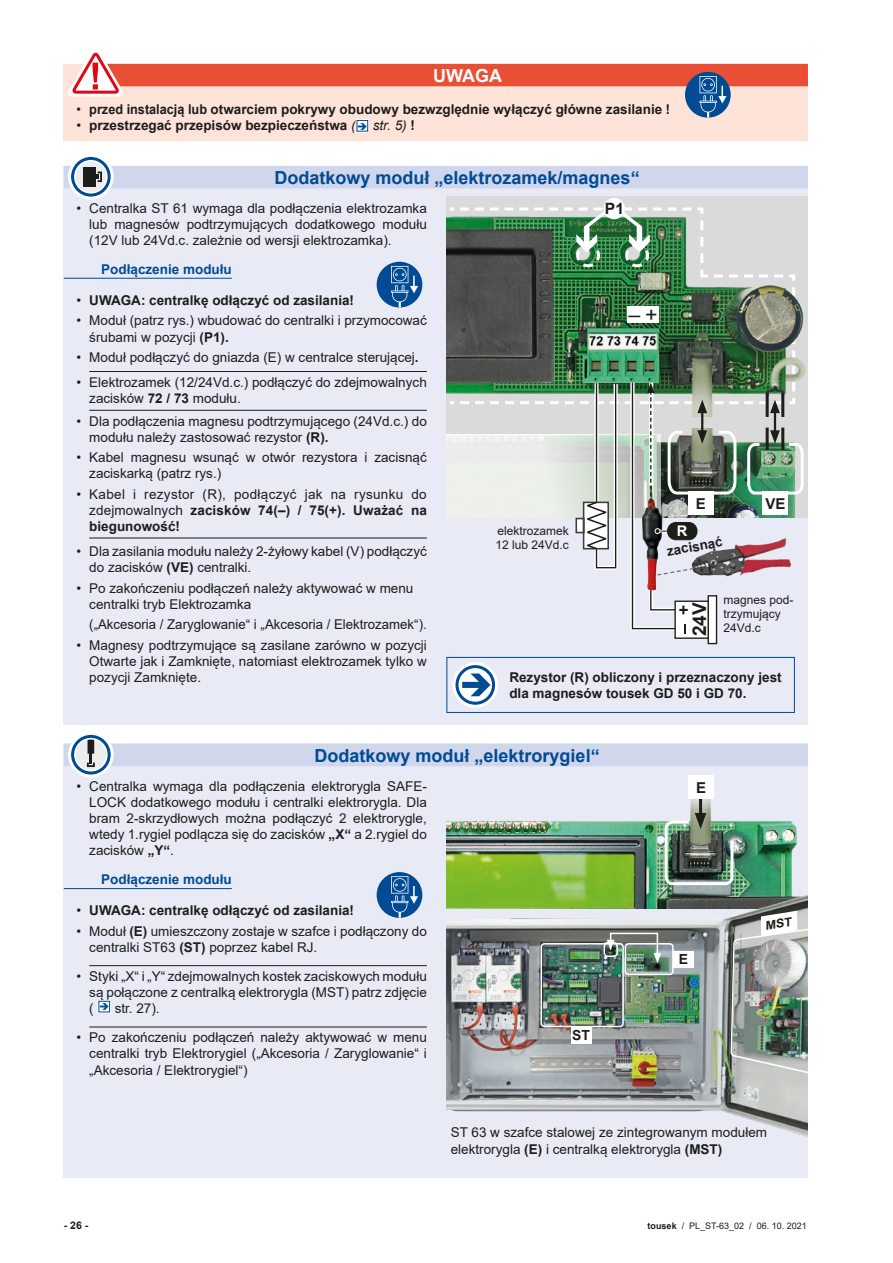
<style>
.page{position:relative;width:893px;height:1263px;background:#fff}
.page>*{position:absolute;margin:0;border:0;box-sizing:border-box;transform-origin:0 0}
.t1{font:21.3px "Arial";color:#1d1d1b}
.t2{font:700 19.05px "Arial";color:#1d1d1b}
.t3{font:700 18px "Arial";color:#004b94}
.t4{font:700 18px "Arial";color:#fff}
.t5{font:700 15.6px "Arial";color:#1d1d1b}
.t6{font:700 15px "Arial";color:#1d1d1b}
.t7{font:700 14.7px "Arial";color:#fff}
.t8{font:700 13.95px "Arial";color:#1d1d1b}
.t9{font:13.5px/16.2px "Arial";color:#1d1d1b}
.t10{font:700 13.5px/16.2px "Arial";color:#1d1d1b}
.t11{font:700 13.5px "Arial";color:#1d1d1b;scale:.94 1}
.t12{font:700 13.5px "Arial";color:#004b94}
.t13{font:12px/14.4px "Arial";color:#1d1d1b}
.t14{font:700 10.5px "Arial";color:#1d1d1b}
.t15{font:9px "Arial";color:#1d1d1b}
.s1{font-weight:400}
.s2{font-weight:400;font-style:italic}
.s3{color:#004b94}
.s4{font-weight:700}
</style>
<div class="page">
<div style="left:64px;top:166px;width:744px;height:559px;background:#e8eaf6"></div>
<div style="left:64px;top:166px;width:744px;height:22px;background:#d0d6ec"></div>
<svg style="left:70px;top:155px;width:42px;height:43px"></svg>
<div style="left:76px;top:162px;width:30px;height:30px;background:#ededed;border-radius:50%"></div>
<div style="left:83px;top:167px;width:12px;height:20px;background:#1d1d1b"></div>
<svg style="left:96px;top:172px;width:6px;height:10px"></svg>
<div style="left:68px;top:154px;width:46px;height:46px;border:3px solid #fff;border-radius:50%"></div>
<div style="left:71px;top:157px;width:40px;height:40px;border:3px solid #004b94;border-radius:50%"></div>
<hr style="left:64px;top:278px;width:168px;height:1px;background:#004b94">
<hr style="left:89px;top:371px;width:338px;height:1px;background:#1d1d1b">
<hr style="left:89px;top:410px;width:338px;height:1px;background:#1d1d1b">
<hr style="left:89px;top:538px;width:338px;height:1px;background:#1d1d1b">
<div style="left:378px;top:263px;width:43px;height:43px;background:#004b94;border-radius:50%"></div>
<div style="left:377px;top:262px;width:45px;height:45px;border:3px solid #004b94;border-radius:50%"></div>
<svg style="left:391px;top:266px;width:27px;height:41px"></svg>
<svg style="left:452px;top:662px;width:46px;height:46px"></svg>
<div style="left:446px;top:657px;width:349px;height:56px;border:1px solid #004b94"></div>
<img style="left:446px;top:197px;width:362px;height:321px">
<div style="left:603px;top:198px;width:22px;height:21px;background:#fff;border-radius:50%"></div>
<img style="left:460px;top:204px;width:234px;height:65px">
<div style="left:446px;top:435px;width:215px;height:83px;background:#edf0eb"></div>
<div style="left:675px;top:601px;width:33px;height:37px;background:#fff"></div>
<div style="left:674px;top:600px;width:35px;height:39px;border:1px solid #1d1d1b"></div>
<img style="left:457px;top:287px;width:348px;height:347px">
<div style="left:708px;top:596px;width:8px;height:47px;background:#fff"></div>
<div style="left:708px;top:595px;width:9px;height:49px;border:1px solid #1d1d1b"></div>
<div style="left:64px;top:64px;width:744px;height:76px;background:#fde3d8"></div>
<div style="left:85px;top:64px;width:723px;height:22px;background:#e94f35"></div>
<svg style="left:68px;top:52px;width:58px;height:45px"></svg>
<div style="left:686px;top:73px;width:43px;height:43px;background:#004b94;border-radius:50%"></div>
<div style="left:685px;top:72px;width:46px;height:46px;border:3px solid #004b94;border-radius:50%"></div>
<svg style="left:699px;top:76px;width:27px;height:42px"></svg>
<div style="left:356px;top:119px;width:13px;height:13px;background:#fff;border:1px solid #fff"></div>
<div style="left:356px;top:120px;width:12px;height:12px;border:1px solid #004b94"></div>
<div style="left:64px;top:744px;width:744px;height:434px;background:#e8eaf6"></div>
<div style="left:64px;top:744px;width:744px;height:22px;background:#d0d6ec"></div>
<svg style="left:70px;top:733px;width:42px;height:43px"></svg>
<div style="left:76px;top:739px;width:30px;height:31px;background:#ededed;border-radius:50%"></div>
<hr style="left:90px;top:744px;width:2px;height:20px;background:#1d1d1b">
<svg style="left:87px;top:763px;width:8px;height:4px"></svg>
<svg style="left:88px;top:739px;width:6px;height:15px"></svg>
<div style="left:68px;top:732px;width:46px;height:45px;border:3px solid #fff;border-radius:50%"></div>
<div style="left:71px;top:735px;width:40px;height:39px;border:3px solid #004b94;border-radius:50%"></div>
<hr style="left:64px;top:888px;width:168px;height:1px;background:#004b94">
<hr style="left:89px;top:965px;width:338px;height:1px;background:#1d1d1b">
<hr style="left:89px;top:1027px;width:338px;height:1px;background:#1d1d1b">
<div style="left:378px;top:873px;width:43px;height:43px;background:#004b94;border-radius:50%"></div>
<div style="left:377px;top:872px;width:45px;height:46px;border:3px solid #004b94;border-radius:50%"></div>
<svg style="left:391px;top:876px;width:27px;height:42px"></svg>
<div style="left:98px;top:1000px;width:13px;height:13px;background:#fff;border:1px solid #fff"></div>
<div style="left:98px;top:1001px;width:12px;height:11px;border:1px solid #004b94"></div>
<img style="left:446px;top:788px;width:265px;height:101px">
<hr style="left:699px;top:777px;width:3px;height:42px;background:#1d1d1b">
<div style="left:689px;top:775px;width:25px;height:24px;background:#fff"></div>
<img style="left:446px;top:889px;width:161px;height:223px">
<div style="left:571px;top:1027px;width:20px;height:16px;background:#fff"></div>
<div style="left:540px;top:943px;width:84px;height:84px;border:2px solid #fff;border-radius:3px"></div>
<div style="left:604px;top:942px;width:14px;height:15px;border:2px solid #fff;border-radius:3px"></div>
<img style="left:607px;top:813px;width:201px;height:325px">
<h3 class="t4" style="left:433px;top:63px;width:70px">UWAGA</h3>
<p class="t11" style="left:77px;top:100px;width:633px"><span class="s1">•</span> przed instalacją lub otwarciem pokrywy obudowy bezwzględnie wyłączyć główne zasilanie !</p>
<p class="t10" style="left:77px;top:118px;width:340px"><span class="s1">•</span> przestrzegać przepisów bezpieczeństwa <span class="s2">(</span><span class="s3">➔</span> <span class="s2">str. 5)</span> !</p>
<h3 class="t3" style="left:275px;top:165px;width:367px">Dodatkowy moduł „elektrozamek/magnes“</h3>
<p class="t9" style="left:89px;top:200px;width:339px;text-align:justify;text-indent:-13px">• Centralka ST 61 wymaga dla podłączenia elektrozamka lub magnesów podtrzymujących dodatkowego modułu (12V lub 24Vd.c. zależnie od wersji elektrozamka).</p>
<p class="t12" style="left:101px;top:260px;width:132px">Podłączenie modułu</p>
<p class="t10" style="left:77px;top:292px;width:279px"><span class="s1">•</span> UWAGA: centralkę odłączyć od zasilania!</p>
<p class="t9" style="left:89px;top:312px;width:339px;text-indent:-13px">• Moduł (patrz rys.) wbudować do centralki i przymocować śrubami w pozycji <span class="s4">(P1).</span></p>
<p class="t9" style="left:77px;top:349px;width:344px">• Moduł podłączyć do gniazda (E) w centralce sterującej<span class="s4">.</span></p>
<p class="t9" style="left:89px;top:374px;width:339px;text-indent:-13px">• Elektrozamek (12/24Vd.c.) podłączyć do zdejmowalnych zacisków <span class="s4">72 / 73</span> modułu.</p>
<p class="t9" style="left:89px;top:413px;width:339px;text-indent:-13px">• Dla podłączenia magnesu podtrzymującego (24Vd.c.) do modułu należy zastosować rezystor <span class="s4">(R).</span></p>
<p class="t9" style="left:89px;top:449px;width:339px;text-indent:-13px">• Kabel magnesu wsunąć w otwór rezystora i zacisnąć zaciskarką (patrz rys.)</p>
<p class="t9" style="left:89px;top:486px;width:339px;text-align:justify;text-indent:-13px">• Kabel i rezystor (R), podłączyć jak na rysunku do zdejmowalnych <span class="s4">zacisków 74(–) / 75(+). Uważać na biegunowość!</span></p>
<p class="t9" style="left:89px;top:543px;width:339px;text-indent:-13px">• Dla zasilania modułu należy 2-żyłowy kabel (V) podłączyć do zacisków <span class="s4">(VE)</span> centralki.</p>
<p class="t9" style="left:89px;top:580px;width:326px;text-indent:-13px">• Po zakończeniu podłączeń należy aktywować w menu centralki tryb Elektrozamka</p>
<p class="t9" style="left:89px;top:616px;width:339px">(„Akcesoria / Zaryglowanie“ i „Akcesoria / Elektrozamek“).</p>
<p class="t9" style="left:89px;top:637px;width:339px;text-align:justify;text-indent:-13px">• Magnesy podtrzymujące są zasilane zarówno w pozycji Otwarte jak i Zamknięte, natomiast elektrozamek tylko w pozycji Zamknięte.</p>
<p class="t5" style="left:605px;top:198px;width:21px">P1</p>
<h1 class="t1" style="left:629px;top:300px;width:31px">–+</h1>
<p class="t6" style="left:765px;top:493px;width:22px">VE</p>
<p class="t6" style="left:696px;top:493px;width:12px">E</p>
<p class="t7" style="left:677px;top:521px;width:12px">R</p>
<p class="t10" style="left:666px;top:543px;width:58px;rotate:-10deg">zacisnąć</p>
<p class="t13" style="left:495px;top:523px;width:75px">elektrozamek<br>12 lub 24Vd.c</p>
<p class="t13" style="left:723px;top:592px;width:72px">magnes pod&shy;trzymujący<br>24Vd.c</p>
<h2 class="t2" style="left:686px;top:636px;width:35px;rotate:-90deg">24V</h2>
<p class="t10" style="left:509px;top:669px;width:274px">Rezystor (R) obliczony i przeznaczony jest dla magnesów tousek GD 50 i GD 70.</p>
<h3 class="t3" style="left:315px;top:743px;width:287px">Dodatkowy moduł „elektrorygiel“</h3>
<p class="t9" style="left:89px;top:778px;width:339px;text-align:justify;text-indent:-13px">• Centralka wymaga dla podłączenia elektrorygla SAFE-LOCK dodatkowego modułu i centralki elektrorygla. Dla bram 2-skrzydłowych można podłączyć 2 elektrorygle, wtedy 1.rygiel podlącza się do zacisków <span class="s4">„X“</span> a 2.rygiel do zacisków <span class="s4">„Y“</span>.</p>
<p class="t12" style="left:101px;top:870px;width:132px">Podłączenie modułu</p>
<p class="t10" style="left:77px;top:902px;width:279px"><span class="s1">•</span> UWAGA: centralkę odłączyć od zasilania!</p>
<p class="t9" style="left:89px;top:923px;width:339px;text-indent:-13px">• Moduł <span class="s4">(E)</span> umieszczony zostaje w szafce i podłączony do centralki ST63 <span class="s4">(ST)</span> poprzez kabel RJ.</p>
<p class="t9" style="left:89px;top:968px;width:339px;text-align:justify;text-indent:-13px">• Styki „X“ i „Y“ zdejmowalnych kostek zaciskowych modułu są połączone z centralką elektrorygla (MST) patrz zdjęcie ( <sup>➔</sup> str. 27).</p>
<p class="t9" style="left:89px;top:1029px;width:339px;text-align:justify;text-indent:-13px">• Po zakończeniu podłączeń należy aktywować w menu centralki tryb Elektrorygiel („Akcesoria / Zaryglowanie“ i „Akcesoria / Elektrorygiel“)</p>
<p class="t8" style="left:572px;top:1025px;width:19px">ST</p>
<p class="t6" style="left:696px;top:777px;width:12px">E</p>
<p class="t8" style="left:679px;top:949px;width:11px">E</p>
<p class="t9" style="left:451px;top:1124px;width:318px">ST 63 w szafce stalowej ze zintegrowanym modułem elektrorygla <span class="s4">(E)</span> i centralką elektrorygla <span class="s4">(MST)</span></p>
<p class="t14" style="left:64px;top:1218px;width:26px">- 26 -</p>
<p class="t15" style="left:648px;top:1219px;width:161px"><span class="s4">tousek</span> / PL_ST-63_02 / 06. 10. 2021</p>
</div>
